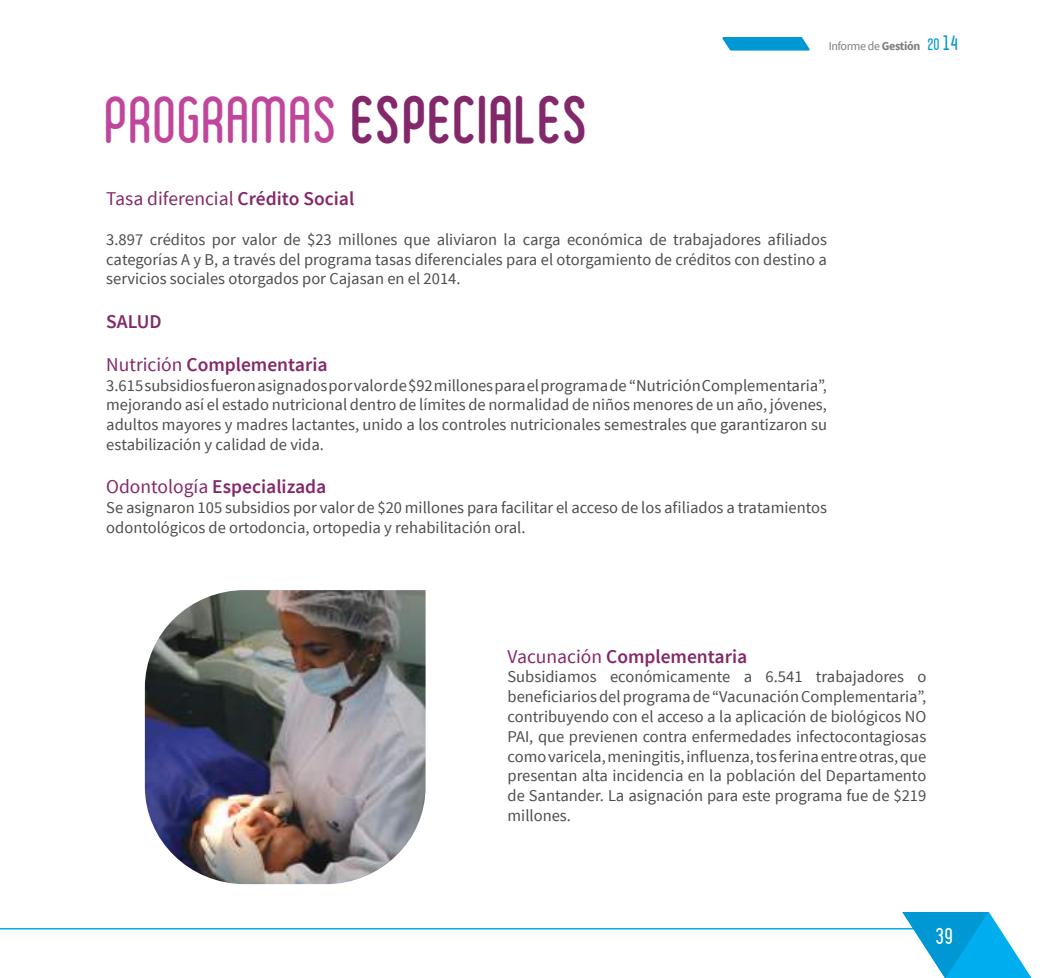
<style>
.page{position:relative;width:1063px;height:978px;background:#fff}
.page>*{position:absolute;margin:0;border:0;box-sizing:border-box;transform-origin:0 0}
.t1{font:700 47.85px "Ruler";letter-spacing:-.03em;color:#83286a}
.t2{font:600 19.5px "Source Sans Pro";color:#83286a}
.t3{font:19.5px "Source Sans Pro";color:#83286a}
.t4{font:16.5px/19.8px "Source Sans Pro";color:#4e4b4c;text-align:justify}
.t5{font:16.5px "Ruler";color:#fff}
.t6{font:12px "Source Sans Pro";letter-spacing:-.03em;color:#7e7d7f}
.s1{font-weight:400;color:#c0469b}
.s2{font-weight:700}
.s3{font-family:"Ruler";color:#0097d5}
.s4{font-family:"Ruler";font-size:15px;color:#0097d5}
.s5{font-weight:600}
.s6{font-weight:400}
</style>
<div class="page">
<hr style="left:0;top:928px;width:919px;height:1px;background:#00aeef">
<svg style="left:902px;top:912px;width:130px;height:66px"></svg>
<svg style="left:722px;top:37px;width:88px;height:14px"></svg>
<img style="left:145px;top:590px;width:281px;height:294px">
<h1 class="t1" style="left:106px;top:95px;width:488px"><span class="s1">PROGRAMAS</span> ESPECIALES</h1>
<p class="t6" style="left:829px;top:39px;width:132px">Informe de <span class="s2">Gestión</span> <span class="s3">20</span> <span class="s4">14</span></p>
<p class="t3" style="left:106px;top:189px;width:250px">Tasa diferencial <span class="s5">Crédito Social</span></p>
<p class="t4" style="left:106px;top:230px;width:722px">3.897 créditos por valor de $23 millones que aliviaron la carga económica de trabajadores afiliados categorías A y B, a través del programa tasas diferenciales para el otorgamiento de créditos con destino a servicios sociales otorgados por Cajasan en el 2014.</p>
<p class="t2" style="left:106px;top:311px;width:57px">SALUD</p>
<p class="t2" style="left:106px;top:355px;width:223px"><span class="s6">Nutrición</span> Complementaria</p>
<p class="t4" style="left:106px;top:375px;width:722px">3.615 subsidios fueron asignados por valor de $92 millones para el programa de “Nutrición Complementaria”, mejorando así el estado nutricional dentro de límites de normalidad de niños menores de un año, jóvenes, adultos mayores y madres lactantes, unido a los controles nutricionales semestrales que garantizaron su estabilización y calidad de vida.</p>
<p class="t2" style="left:106px;top:477px;width:222px"><span class="s6">Odontología</span> Especializada</p>
<p class="t4" style="left:106px;top:498px;width:722px">Se asignaron 105 subsidios por valor de $20 millones para facilitar el acceso de los afiliados a tratamientos odontológicos de ortodoncia, ortopedia y rehabilitación oral.</p>
<p class="t2" style="left:508px;top:646px;width:241px"><span class="s6">Vacunación</span> Complementaria</p>
<p class="t4" style="left:508px;top:668px;width:420px">Subsidiamos económicamente a 6.541 trabajadores o beneficiarios del programa de “Vacunación Complementaria”, contribuyendo con el acceso a la aplicación de biológicos NO PAI, que previenen contra enfermedades infectocontagiosas como varicela, meningitis, influenza, tos ferina entre otras, que presentan alta incidencia en la población del Departamento de Santander. La asignación para este programa fue de $219 millones.</p>
<p class="t5" style="left:936px;top:927px;width:19px">39</p>
</div>
